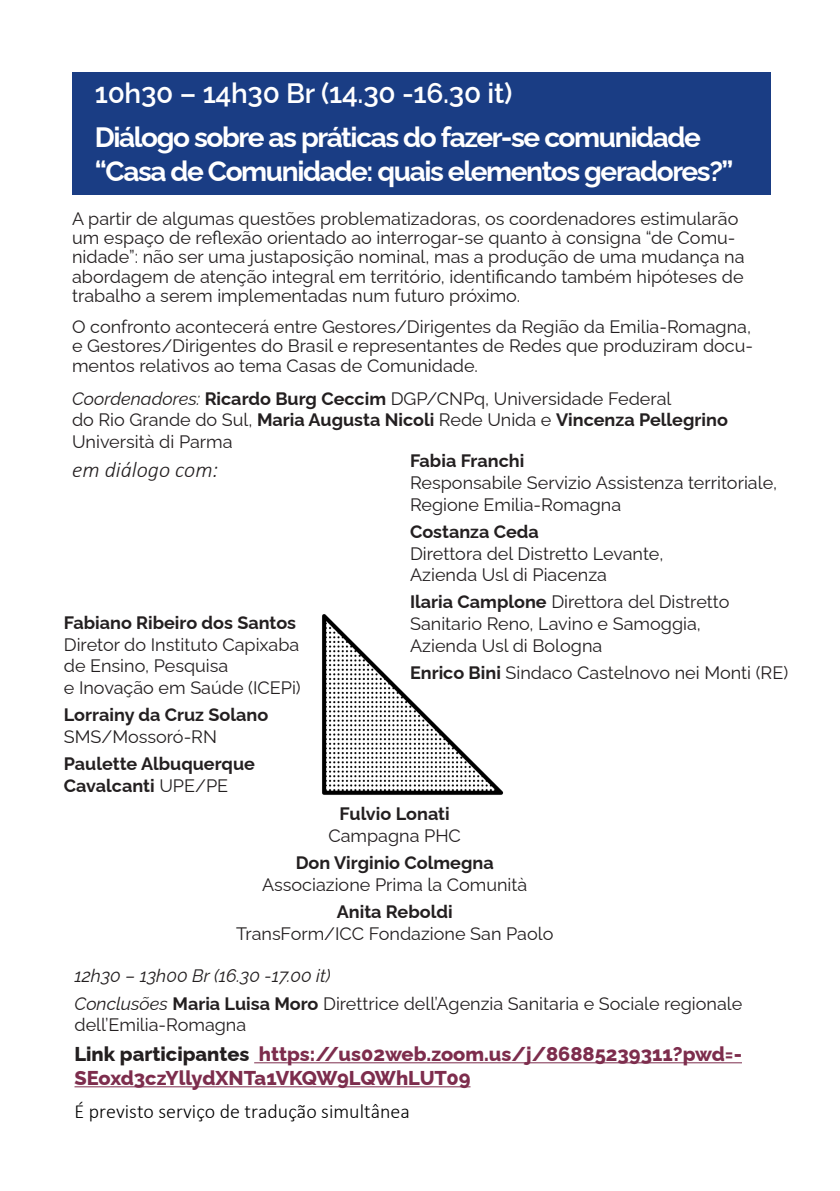
<style>
.page{position:relative;width:840px;height:1191px;background:#fff}
.page>*{position:absolute;margin:0;border:0;box-sizing:border-box;transform-origin:0 0}
.t1{font:700 28px/33.6px "Raleway";letter-spacing:-.05em;color:#fff}
.t2{font:600 28px "Raleway";letter-spacing:-.01em;color:#fff}
.t3{font:italic 300 22px "Calibri";color:#231f20}
.t4{font:800 20px/24px "Raleway";color:#7d2d4d}
.t5{font:300 20px "Calibri";color:#000}
.t6{font:18px/21.6px "Raleway";color:#231f20}
.t7{font:700 18px/21.6px "Raleway";color:#231f20}
.s1{font-style:italic}
.s2{font-weight:700}
.s3{font-weight:400}
.s4{color:#231f20}
</style>
<div class="page">
<div style="left:72px;top:72px;width:697px;height:123px;background:#1a3d84"></div>
<img style="left:322px;top:614px;width:182px;height:181px">
<hr style="left:254px;top:1062px;width:487px;height:1px;background:#7d2d4d">
<hr style="left:74px;top:1086px;width:396px;height:1px;background:#7d2d4d">
<h1 class="t2" style="left:95px;top:70px;width:419px">10h30 – 14h30 Br (14.30 -16.30 it)</h1>
<h1 class="t1" style="left:95px;top:118px;width:640px">Diálogo sobre as práticas do fazer-se comunidade “Casa de Comunidade: quais elementos geradores?”</h1>
<p class="t6" style="left:72px;top:206px;width:673px;line-height:19.4px">A partir de algumas questões problematizadoras, os coordenadores estimularão um espaço de reflexão orientado ao interrogar-se quanto à consigna “de Comu&shy;nidade”: não ser uma justaposição nominal, mas a produção de uma mudança na abordagem de atenção integral em território, identificando também hipóteses de trabalho a serem implementadas num futuro próximo.</p>
<p class="t6" style="left:72px;top:315px;width:682px;line-height:19.4px;text-align:justify">O confronto acontecerá entre Gestores/Dirigentes da Região da Emilia-Romagna, e Gestores/Dirigentes do Brasil e representantes de Redes que produziram docu&shy;mentos relativos ao tema Casas de Comunidade.</p>
<p class="t6" style="left:72px;top:386px;width:657px"><span class="s1">Coordenadores:</span> <span class="s2">Ricardo Burg Ceccim</span> DGP/CNPq, Universidade Federal<br>do Rio Grande do Sul, <span class="s2">Maria Augusta Nicoli</span> Rede Unida e <span class="s2">Vincenza Pellegrino<br></span>Università di Parma</p>
<p class="t3" style="left:72px;top:456px;width:148px">em diálogo com:</p>
<p class="t7" style="left:410px;top:448px;width:116px">Fabia Franchi</p>
<p class="t6" style="left:410px;top:470px;width:368px">Responsabile Servizio Assistenza territoriale,<br>Regione Emilia-Romagna</p>
<p class="t7" style="left:410px;top:519px;width:130px">Costanza Ceda</p>
<p class="t6" style="left:410px;top:540px;width:255px">Direttora del Distretto Levante,<br>Azienda Usl di Piacenza</p>
<p class="t6" style="left:410px;top:589px;width:321px"><span class="s2">Ilaria Camplone</span> Direttora del Distretto<br>Sanitario Reno, Lavino e Samoggia,<br>Azienda Usl di Bologna</p>
<p class="t6" style="left:410px;top:660px;width:379px"><span class="s2">Enrico Bini</span> Sindaco Castelnovo nei Monti (RE)</p>
<p class="t7" style="left:64px;top:610px;width:234px">Fabiano Ribeiro dos Santos</p>
<p class="t6" style="left:64px;top:631px;width:238px">Diretor do Instituto Capixaba de Ensino, Pesquisa<br>e Inovação em Saúde (ICEPi)</p>
<p class="t7" style="left:64px;top:702px;width:206px">Lorrainy da Cruz Solano</p>
<p class="t6" style="left:64px;top:723px;width:154px">SMS/Mossoró-RN</p>
<p class="t7" style="left:64px;top:751px;width:192px">Paulette Albuquerque<br>Cavalcanti <span class="s3">UPE/PE</span></p>
<p class="t7" style="left:339px;top:801px;width:111px">Fulvio Lonati</p>
<p class="t6" style="left:328px;top:823px;width:134px">Campagna PHC</p>
<p class="t7" style="left:295px;top:850px;width:199px">Don Virginio Colmegna</p>
<p class="t6" style="left:262px;top:871px;width:267px">Associazione Prima la Comunità</p>
<p class="t7" style="left:336px;top:899px;width:117px">Anita Reboldi</p>
<p class="t6" style="left:236px;top:920px;width:318px">TransForm/ICC Fondazione San Paolo</p>
<p class="t6" style="left:74px;top:960px;width:669px;line-height:27.2px"><span class="s1">12h30 – 13h00 Br (16.30 -17.00 it)<br>Conclusões</span> <span class="s2">Maria Luisa Moro</span> Direttrice dell’Agenzia Sanitaria e Sociale regionale</p>
<p class="t6" style="left:74px;top:1012px;width:173px">dell’Emilia-Romagna</p>
<p class="t4" style="left:74px;top:1039px;width:668px"><span class="s4">Link participantes</span> https://us02web.zoom.us/j/86885239311?pwd=-<br>SEoxd3czYllydXNTa1VKQW9LQWhLUT09</p>
<p class="t5" style="left:74px;top:1098px;width:336px">É previsto serviço de tradução simultânea</p>
</div>
